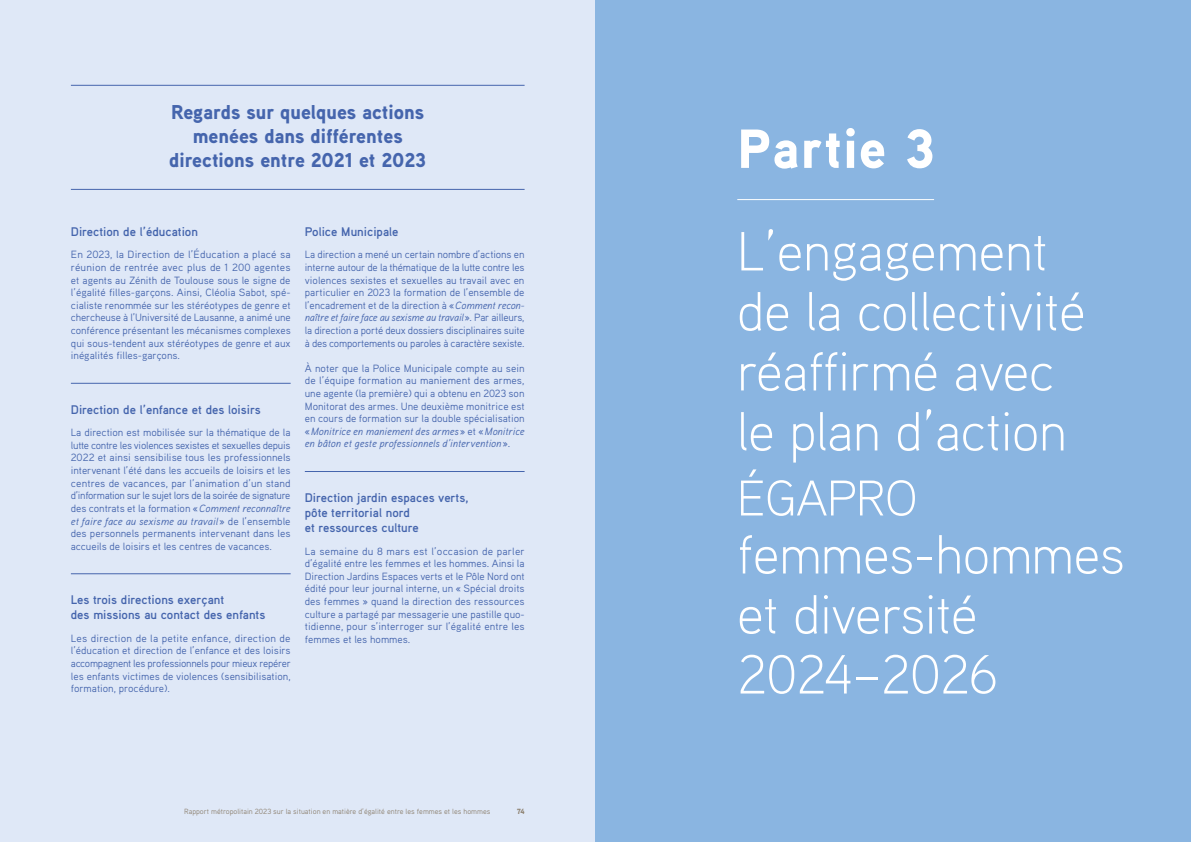
<style>
.page{position:relative;width:1191px;height:842px;background:#fff}
.page>*{position:absolute;margin:0;border:0;box-sizing:border-box;transform-origin:0 0}
.t1{font:300 55px/60px "Aaux Pro";color:#fff}
.t2{font:900 55px "Aaux Pro";letter-spacing:.02em;color:#fff}
.t3{font:300 50px "Aaux Pro";color:#fff}
.t4{font:900 20px/24px "Aaux Pro";color:#4565ad;text-align:center}
.t5{font:700 12.5px/15px "Aaux Pro";color:#4565ad}
.t6{font:10.5px/12.6px "Aaux Pro";color:#4565ad;text-align:justify}
.t7{font:7.5px "Aaux Pro";color:#8d8170}
.t8{font:900 7.5px "Aaux Pro";color:#8d8170}
.s1{font-style:italic}
</style>
<div class="page">
<div style="left:0;top:0;width:595px;height:842px;background:#dfe8f7"></div>
<div style="left:595px;top:0;width:596px;height:842px;background:#8ab5e1"></div>
<hr style="left:737px;top:199px;width:197px;height:1px;background:#fff">
<hr style="left:71px;top:383px;width:220px;height:1px;background:#4565ad">
<hr style="left:71px;top:574px;width:220px;height:1px;background:#4565ad">
<hr style="left:71px;top:189px;width:453px;height:1px;background:#4565ad">
<hr style="left:71px;top:85px;width:453px;height:1px;background:#4565ad">
<hr style="left:305px;top:471px;width:219px;height:1px;background:#4565ad">
<h3 class="t4" style="left:169px;top:100px;width:258px">Regards sur quelques actions menées dans différentes directions entre 2021 et 2023</h3>
<p class="t5" style="left:71px;top:224px;width:129px">Direction de l’éducation</p>
<p class="t6" style="left:71px;top:248px;width:221px">En 2023, la Direction de l’Éducation a placé sa réunion de rentrée avec plus de 1 200 agentes et agents au Zénith de Toulouse sous le signe de l’égalité filles-garçons. Ainsi, Cléolia Sabot, spé&shy;cialiste renommée sur les stéréotypes de genre et chercheuse à l’Université de Lausanne, a animé une conférence présentant les mécanismes complexes qui sous-tendent aux stéréotypes de genre et aux inégalités filles-garçons.</p>
<p class="t5" style="left:71px;top:401px;width:191px">Direction de l’enfance et des loisirs</p>
<p class="t6" style="left:71px;top:426px;width:221px">La direction est mobilisée sur la thématique de la lutte contre les violences sexistes et sexuelles depuis 2022 et ainsi sensibilise tous les professionnels intervenant l’été dans les accueils de loisirs et les centres de vacances, par l’animation d’un stand d’information sur le sujet lors de la soirée de signature des contrats et la formation «<span class="s1">Comment reconnaître et faire face au sexisme au travail</span> » de l’ensemble des personnels permanents intervenant dans les accueils de loisirs et les centres de vacances.</p>
<p class="t5" style="left:71px;top:592px;width:196px">Les trois directions exerçant<br>des missions au contact des enfants</p>
<p class="t6" style="left:71px;top:631px;width:221px">Les direction de la petite enfance, direction de l’éducation et direction de l’enfance et des loisirs accompagnent les professionnels pour mieux repérer les enfants victimes de violences (sensibilisation, formation, procédure).</p>
<p class="t5" style="left:305px;top:224px;width:95px">Police Municipale</p>
<p class="t6" style="left:305px;top:248px;width:221px">La direction a mené un certain nombre d’actions en interne autour de la thématique de la lutte contre les violences sexistes et sexuelles au travail avec en particulier en 2023 la formation de l’ensemble de l’encadrement et de la direction à «<span class="s1">Comment recon&shy;naître et faire face au sexisme au travail</span>». Par ailleurs, la direction a porté deux dossiers disciplinaires suite à des comportements ou paroles à caractère sexiste.</p>
<p class="t6" style="left:305px;top:362px;width:221px">À noter que la Police Municipale compte au sein de l’équipe formation au maniement des armes, une agente (la première) qui a obtenu en 2023 son Monitorat des armes. Une deuxième monitrice est en cours de formation sur la double spécialisation «<span class="s1">Monitrice en maniement des armes</span>» et «<span class="s1">Monitrice en bâton et geste professionnels d’intervention</span>».</p>
<p class="t5" style="left:305px;top:490px;width:165px">Direction jardin espaces verts, pôte territorial nord<br>et ressources culture</p>
<p class="t6" style="left:305px;top:544px;width:222px">La semaine du 8 mars est l’occasion de parler d’égalité entre les femmes et les hommes. Ainsi la Direction Jardins Espaces verts et le Pôle Nord ont édité pour leur journal interne, un « Spécial droits des femmes » quand la direction des ressources culture a partagé par messagerie une pastille quo&shy;tidienne, pour s’interroger sur l’égalité entre les femmes et les hommes.</p>
<p class="t7" style="left:184px;top:806px;width:307px">Rapport métropolitain 2023 sur la situation en matière d’égalité entre les femmes et les hommes</p>
<p class="t8" style="left:517px;top:806px;width:9px">74</p>
<h1 class="t2" style="left:737px;top:113px;width:199px">Partie 3</h1>
<h1 class="t1" style="left:737px;top:220px;width:350px">L’engagement de la collectivité réaffirmé avec le plan d’action</h1>
<h2 class="t3" style="left:737px;top:467px;width:181px">ÉGAPRO</h2>
<h1 class="t1" style="left:737px;top:523px;width:389px">femmes-hommes et diversité<br>2024–2026</h1>
</div>
